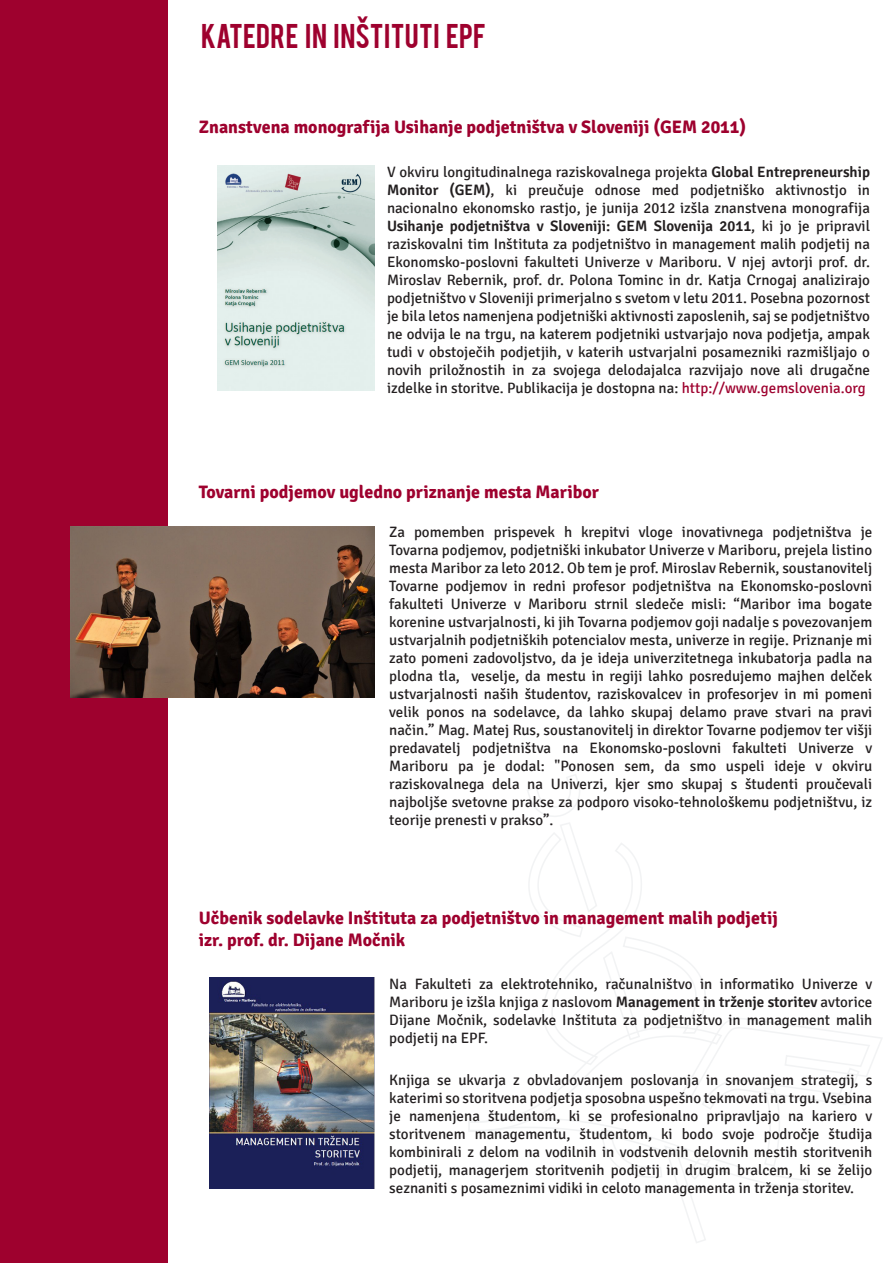
<style>
.page{position:relative;width:893px;height:1263px;background:#fff}
.page>*{position:absolute;margin:0;border:0;box-sizing:border-box;transform-origin:0 0}
.t1{font:27px "Bebas";letter-spacing:.015em;color:#9e012e}
.t2{font:700 18px/21.6px "Signika";color:#9e012e}
.t3{font:15px/18px "Signika";color:#231f20;text-align:justify}
.s1{font-weight:600}
.s2{color:#9e012e}
</style>
<div class="page">
<svg style="left:468px;top:774px;width:414px;height:469px"></svg>
<div style="left:0;top:0;width:168px;height:1263px;background:#9e012e"></div>
<img style="left:70px;top:526px;width:304px;height:172px">
<img style="left:210px;top:978px;width:165px;height:210px">
<img style="left:218px;top:166px;width:157px;height:225px">
<h1 class="t1" style="left:201px;top:16px;width:287px">KATEDRE IN INŠTITUTI EPF</h1>
<p class="t2" style="left:199px;top:116px;width:549px">Znanstvena monografija Usihanje podjetništva v Sloveniji (GEM 2011)</p>
<p class="t3" style="left:387px;top:163px;width:485px">V okviru longitudinalnega raziskovalnega projekta <span class="s1">Global Entrepreneurship Monitor (GEM)</span>, ki preučuje odnose med podjetniško aktivnostjo in nacionalno ekonomsko rastjo, je junija 2012 izšla znanstvena monografija <span class="s1">Usihanje podjetništva v Sloveniji: GEM Slovenija 2011</span>, ki jo je pripravil raziskovalni tim Inštituta za podjetništvo in management malih podjetij na Ekonomsko-poslovni fakulteti Univerze v Mariboru. V njej avtorji prof. dr.<br>Miroslav Rebernik, prof. dr. Polona Tominc in dr. Katja Crnogaj analizirajo podjetništvo v Sloveniji primerjalno s svetom v letu 2011. Posebna pozornost je bila letos namenjena podjetniški aktivnosti zaposlenih, saj se podjetništvo ne odvija le na trgu, na katerem podjetniki ustvarjajo nova podjetja, ampak tudi v obstoječih podjetjih, v katerih ustvarjalni posamezniki razmišljajo o novih priložnostih in za svojega delodajalca razvijajo nove ali drugačne izdelke in storitve. Publikacija je dostopna na: <span class="s2">http://www.gemslovenia.org</span></p>
<p class="t2" style="left:199px;top:481px;width:402px">Tovarni podjemov ugledno priznanje mesta Maribor</p>
<p class="t3" style="left:389px;top:523px;width:485px">Za pomemben prispevek h krepitvi vloge inovativnega podjetništva je Tovarna podjemov, podjetniški inkubator Univerze v Mariboru, prejela listino mesta Maribor za leto 2012. Ob tem je prof. Miroslav Rebernik, soustanovitelj Tovarne podjemov in redni profesor podjetništva na Ekonomsko-poslovni fakulteti Univerze v Mariboru strnil sledeče misli: “Maribor ima bogate korenine ustvarjalnosti, ki jih Tovarna podjemov goji nadalje s povezovanjem ustvarjalnih podjetniških potencialov mesta, univerze in regije. Priznanje mi zato pomeni zadovoljstvo, da je ideja univerzitetnega inkubatorja padla na plodna tla, veselje, da mestu in regiji lahko posredujemo majhen delček ustvarjalnosti naših študentov, raziskovalcev in profesorjev in mi pomeni velik ponos na sodelavce, da lahko skupaj delamo prave stvari na pravi način.” Mag. Matej Rus, soustanovitelj in direktor Tovarne podjemov ter višji predavatelj podjetništva na Ekonomsko-poslovni fakulteti Univerze v Mariboru pa je dodal: "Ponosen sem, da smo uspeli ideje v okviru raziskovalnega dela na Univerzi, kjer smo skupaj s študenti proučevali najboljše svetovne prakse za podporo visoko-tehnološkemu podjetništvu, iz teorije prenesti v prakso”.</p>
<p class="t2" style="left:199px;top:907px;width:581px">Učbenik sodelavke Inštituta za podjetništvo in management malih podjetij izr. prof. dr. Dijane Močnik</p>
<p class="t3" style="left:389px;top:975px;width:485px">Na Fakulteti za elektrotehniko, računalništvo in informatiko Univerze v Mariboru je izšla knjiga z naslovom <span class="s1">Management in trženje storitev</span> avtorice Dijane Močnik, sodelavke Inštituta za podjetništvo in management malih podjetij na EPF.</p>
<p class="t3" style="left:389px;top:1071px;width:485px">Knjiga se ukvarja z obvladovanjem poslovanja in snovanjem strategij, s katerimi so storitvena podjetja sposobna uspešno tekmovati na trgu. Vsebina je namenjena študentom, ki se profesionalno pripravljajo na kariero v storitvenem managementu, študentom, ki bodo svoje področje študija kombinirali z delom na vodilnih in vodstvenih delovnih mestih storitvenih podjetij, managerjem storitvenih podjetij in drugim bralcem, ki se želijo seznaniti s posameznimi vidiki in celoto managementa in trženja storitev.</p>
</div>
